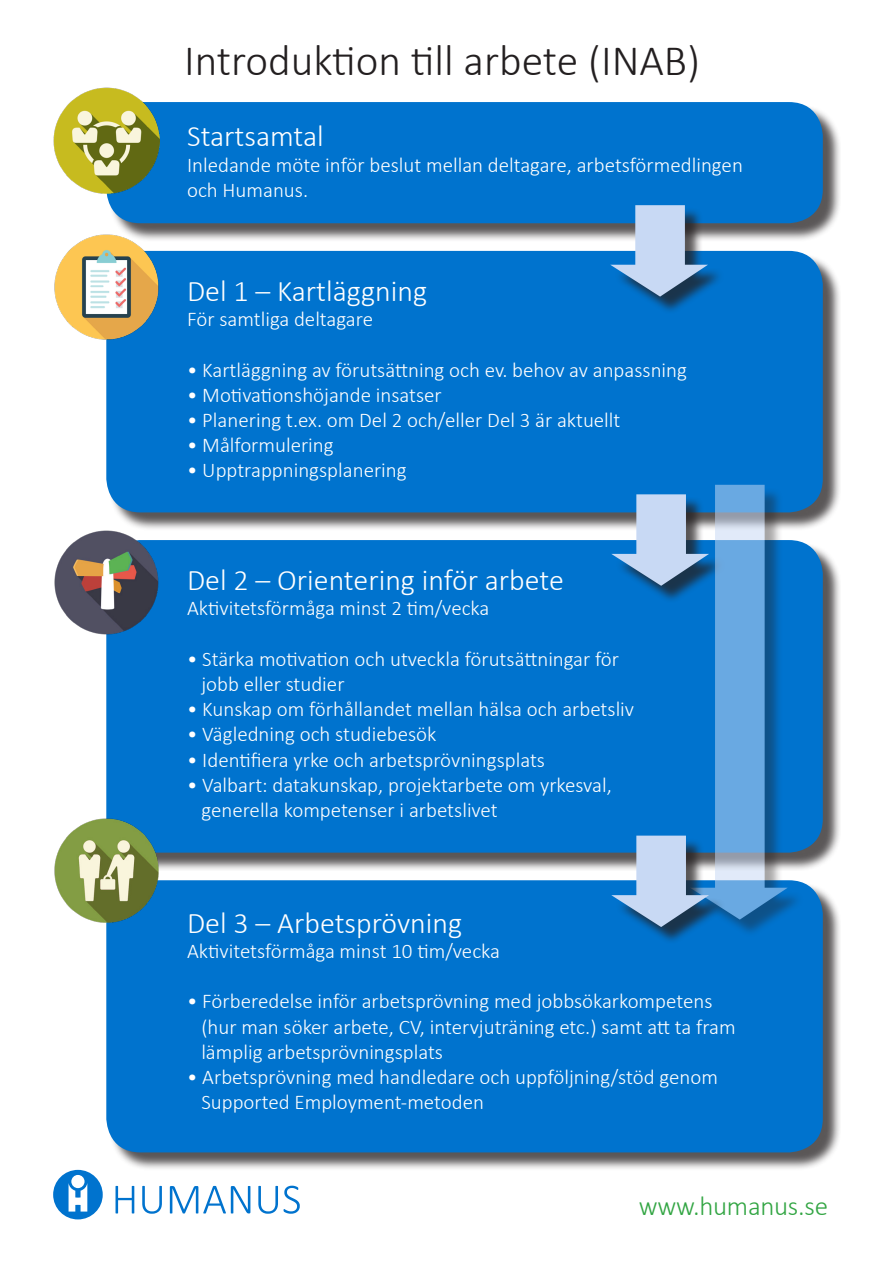
<style>
.page{position:relative;width:893px;height:1263px;background:#fff}
.page>*{position:absolute;margin:0;border:0;box-sizing:border-box;transform-origin:0 0}
.t1{font:300 43.5px "Calibri";color:#231f20}
.t2{font:300 30px "Calibri";color:#fff}
.t3{font:300 27px "Calibri";letter-spacing:-.01em;color:#32a543}
.t4{font:300 21px "Calibri";color:#fff}
</style>
<div class="page">
<div style="left:109px;top:104px;width:732px;height:138px;background:#231f20;opacity:.75"></div>
<div style="left:106px;top:102px;width:717px;height:121px;background:#0073ce;border-radius:34px"></div>
<div style="left:109px;top:253px;width:732px;height:278px;background:#231f20;opacity:.75"></div>
<div style="left:106px;top:251px;width:717px;height:261px;background:#0073ce;border-radius:34px"></div>
<div style="left:109px;top:542px;width:732px;height:329px;background:#231f20;opacity:.75"></div>
<div style="left:106px;top:540px;width:717px;height:313px;background:#0073ce;border-radius:34px"></div>
<div style="left:109px;top:882px;width:732px;height:289px;background:#231f20;opacity:.75"></div>
<div style="left:106px;top:880px;width:717px;height:272px;background:#0073ce;border-radius:34px"></div>
<div style="left:614px;top:207px;width:111px;height:107px;background:#231f20;opacity:.75"></div>
<svg style="left:610px;top:205px;width:98px;height:92px"></svg>
<div style="left:694px;top:487px;width:111px;height:450px;background:#231f20;opacity:.75"></div>
<div style="left:615px;top:838px;width:111px;height:107px;background:#231f20;opacity:.75"></div>
<svg style="left:611px;top:485px;width:177px;height:442px"></svg>
<img style="left:53px;top:87px;width:106px;height:106px">
<img style="left:54px;top:234px;width:105px;height:106px">
<img style="left:54px;top:529px;width:105px;height:107px">
<img style="left:54px;top:817px;width:105px;height:107px">
<svg style="left:53px;top:1170px;width:50px;height:49px"></svg>
<svg style="left:116px;top:1186px;width:18px;height:27px"></svg>
<svg style="left:142px;top:1186px;width:20px;height:28px"></svg>
<svg style="left:170px;top:1186px;width:80px;height:27px"></svg>
<svg style="left:258px;top:1186px;width:20px;height:28px"></svg>
<svg style="left:284px;top:1186px;width:16px;height:28px"></svg>
<p class="t1" style="left:184px;top:34px;width:518px">Introduktion till arbete (INAB)</p>
<p class="t2" style="left:187px;top:118px;width:138px">Startsamtal</p>
<p class="t4" style="left:187px;top:152px;width:557px">Inledande möte inför beslut mellan deltagare, arbetsförmedlingen</p>
<p class="t4" style="left:187px;top:177px;width:123px">och Humanus.</p>
<p class="t2" style="left:187px;top:272px;width:242px">Del 1 – Kartläggning</p>
<p class="t4" style="left:187px;top:306px;width:187px">För samtliga deltagare</p>
<p class="t4" style="left:187px;top:357px;width:501px">• Kartläggning av förutsättning och ev. behov av anpassning</p>
<p class="t4" style="left:187px;top:382px;width:256px">• Motivationshöjande insatser</p>
<p class="t4" style="left:187px;top:407px;width:435px">• Planering t.ex. om Del 2 och/eller Del 3 är aktuellt</p>
<p class="t4" style="left:187px;top:432px;width:148px">• Målformulering</p>
<p class="t4" style="left:187px;top:457px;width:221px">• Upptrappningsplanering</p>
<p class="t2" style="left:187px;top:562px;width:378px">Del 2 – Orientering inför arbete</p>
<p class="t4" style="left:187px;top:595px;width:304px">Aktivitetsförmåga minst 2 tim/vecka</p>
<p class="t4" style="left:187px;top:646px;width:433px">• Stärka motivation och utveckla förutsättningar för</p>
<p class="t4" style="left:201px;top:671px;width:145px">jobb eller studier</p>
<p class="t4" style="left:187px;top:696px;width:449px">• Kunskap om förhållandet mellan hälsa och arbetsliv</p>
<p class="t4" style="left:187px;top:721px;width:251px">• Vägledning och studiebesök</p>
<p class="t4" style="left:187px;top:747px;width:359px">• Identifiera yrke och arbetsprövningsplats</p>
<p class="t4" style="left:187px;top:772px;width:426px">• Valbart: datakunskap, projektarbete om yrkesval,</p>
<p class="t4" style="left:201px;top:797px;width:298px">generella kompetenser i arbetslivet</p>
<p class="t2" style="left:187px;top:904px;width:277px">Del 3 – Arbetsprövning</p>
<p class="t4" style="left:187px;top:938px;width:314px">Aktivitetsförmåga minst 10 tim/vecka</p>
<p class="t4" style="left:187px;top:988px;width:527px">• Förberedelse inför arbetsprövning med jobbsökarkompetens</p>
<p class="t4" style="left:201px;top:1013px;width:536px">(hur man söker arbete, CV, intervjuträning etc.) samt att ta fram</p>
<p class="t4" style="left:201px;top:1039px;width:243px">lämplig arbetsprövningsplats</p>
<p class="t4" style="left:187px;top:1064px;width:532px">• Arbetsprövning med handledare och uppföljning/stöd genom</p>
<p class="t4" style="left:201px;top:1089px;width:284px">Supported Employment-metoden</p>
<p class="t3" style="left:639px;top:1190px;width:191px">www.humanus.se</p>
</div>
